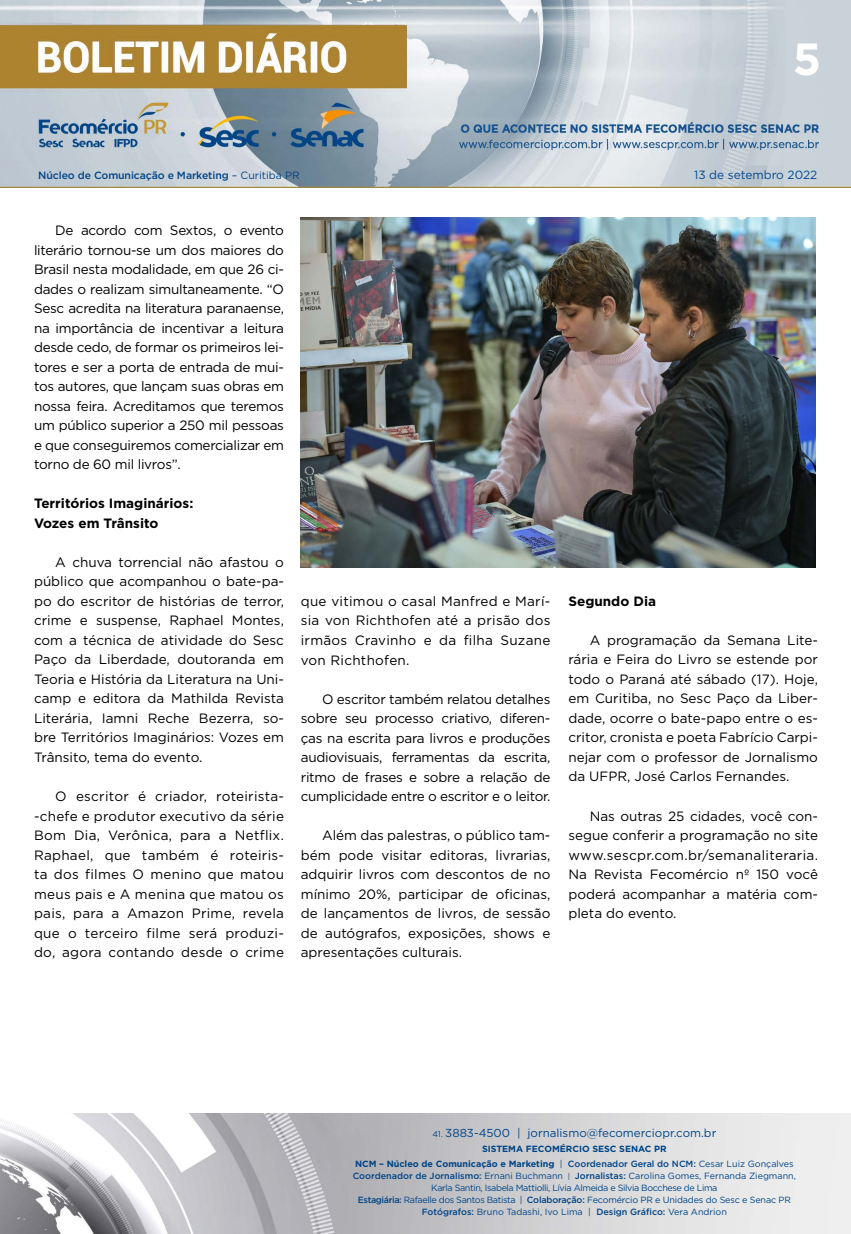
<style>
.page{position:relative;width:851px;height:1234px;background:#fff}
.page>*{position:absolute;margin:0;border:0;box-sizing:border-box;transform-origin:0 0}
.t1{font:700 45px "Gotham";color:#fff}
.t2{font:13.5px/19.5px "Gotham";color:#000;text-align:justify}
.t3{font:700 13.5px/19.5px "Gotham";color:#000}
.t4{font:11.85px "Gotham";color:#004a93}
.t5{font:11.55px "Gotham";color:#004587}
.t6{font:500 10.5px "Gotham";letter-spacing:-.01em;color:#004587}
.t7{font:9px/12px "Gotham";letter-spacing:-.02em;color:#004587;text-align:center}
.t8{font:700 9px/15px "Gotham";color:#004587;text-align:center}
.s1{font-weight:400}
.s2{font-size:8.25px}
.s3{font-weight:500}
.s4{font-size:7.65px}
</style>
<div class="page">
<img style="left:0;top:0;width:850px;height:188px">
<img style="left:0;top:1113px;width:850px;height:120px">
<img style="left:301px;top:217px;width:514px;height:350px">
<h1 class="t1" style="left:792px;top:29px;width:30px">5</h1>
<p class="t6" style="left:38px;top:168px;width:263px">Núcleo de Comunicação e Marketing <span class="s1">– Curitiba PR</span></p>
<p class="t4" style="left:694px;top:167px;width:125px">13 de setembro 2022</p>
<p class="t2" style="left:34px;top:220px;width:251px;text-indent:21px">De acordo com Sextos, o evento literário tornou-se um dos maiores do Brasil nesta modalidade, em que 26 ci&shy;dades o realizam simultaneamente. “O Sesc acredita na literatura paranaense, na importância de incentivar a leitura desde cedo, de formar os primeiros lei&shy;tores e ser a porta de entrada de mui&shy;tos autores, que lançam suas obras em nossa feira. Acreditamos que teremos um público superior a 250 mil pessoas e que conseguiremos comercializar em torno de 60 mil livros”.</p>
<p class="t3" style="left:34px;top:493px;width:161px">Territórios Imaginários:<br>Vozes em Trânsito</p>
<p class="t2" style="left:34px;top:552px;width:251px;text-indent:21px">A chuva torrencial não afastou o público que acompanhou o bate-pa&shy;po do escritor de histórias de terror, crime e suspense, Raphael Montes, com a técnica de atividade do Sesc Paço da Liberdade, doutoranda em Teoria e História da Literatura na Uni&shy;camp e editora da Mathilda Revista Literária, Iamni Reche Bezerra, so&shy;bre Territórios Imaginários: Vozes em Trânsito, tema do evento.</p>
<p class="t2" style="left:34px;top:786px;width:251px;text-indent:21px">O escritor é criador, roteirista--chefe e produtor executivo da série Bom Dia, Verônica, para a Netflix.<br>Raphael, que também é roteiris&shy;ta dos filmes O menino que matou meus pais e A menina que matou os pais, para a Amazon Prime, revela que o terceiro filme será produzi&shy;do, agora contando desde o crime</p>
<p class="t2" style="left:301px;top:591px;width:251px">que vitimou o casal Manfred e Marí&shy;sia von Richthofen até a prisão dos irmãos Cravinho e da filha Suzane von Richthofen.</p>
<p class="t2" style="left:301px;top:688px;width:251px;text-indent:21px">O escritor também relatou detalhes sobre seu processo criativo, diferen&shy;ças na escrita para livros e produções audiovisuais, ferramentas da escrita, ritmo de frases e sobre a relação de cumplicidade entre o escritor e o leitor.</p>
<p class="t2" style="left:301px;top:825px;width:251px;text-indent:21px">Além das palestras, o público tam&shy;bém pode visitar editoras, livrarias, adquirir livros com descontos de no mínimo 20%, participar de oficinas, de lançamentos de livros, de sessão de autógrafos, exposições, shows e apresentações culturais.</p>
<p class="t3" style="left:568px;top:591px;width:89px">Segundo Dia</p>
<p class="t2" style="left:568px;top:630px;width:251px;text-indent:21px">A programação da Semana Lite&shy;rária e Feira do Livro se estende por todo o Paraná até sábado (17). Hoje, em Curitiba, no Sesc Paço da Liber&shy;dade, ocorre o bate-papo entre o es&shy;critor, cronista e poeta Fabrício Carpi&shy;nejar com o professor de Jornalismo da UFPR, José Carlos Fernandes.</p>
<p class="t2" style="left:568px;top:805px;width:251px;text-indent:21px">Nas outras 25 cidades, você con&shy;segue conferir a programação no site www.sescpr.com.br/semanaliteraria.<br>Na Revista Fecomércio nº 150 você poderá acompanhar a matéria com&shy;pleta do evento.</p>
<p class="t5" style="left:432px;top:1125px;width:285px"><span class="s2">41.</span> 3883-4500 | jornalismo@fecomerciopr.com.br</p>
<p class="t8" style="left:355px;top:1141px;width:440px">SISTEMA FECOMÉRCIO SESC SENAC PR<br>NCM – Núcleo de Comunicação e Marketing <span class="s1">|</span> <span class="s3">Coordenador Geral do NCM:</span> <span class="s1">Cesar Luiz Gonçalves</span></p>
<p class="t7" style="left:353px;top:1169px;width:444px"><span class="s3">Coordenador de Jornalismo:</span> Ernani Buchmann <span class="s4">|</span> <span class="s3">Jornalistas:</span> Carolina Gomes, Fernanda Ziegmann, Karla Santin, Isabela Mattiolli, Lívia Almeida e Silvia Bocchese de Lima<br><span class="s3">Estagiária:</span> Rafaelle dos Santos Batista | <span class="s3">Colaboração:</span> Fecomércio PR e Unidades do Sesc e Senac PR <span class="s3">Fotógrafos:</span> Bruno Tadashi, Ivo Lima | <span class="s3">Design Gráfico:</span> Vera Andrion</p>
</div>
